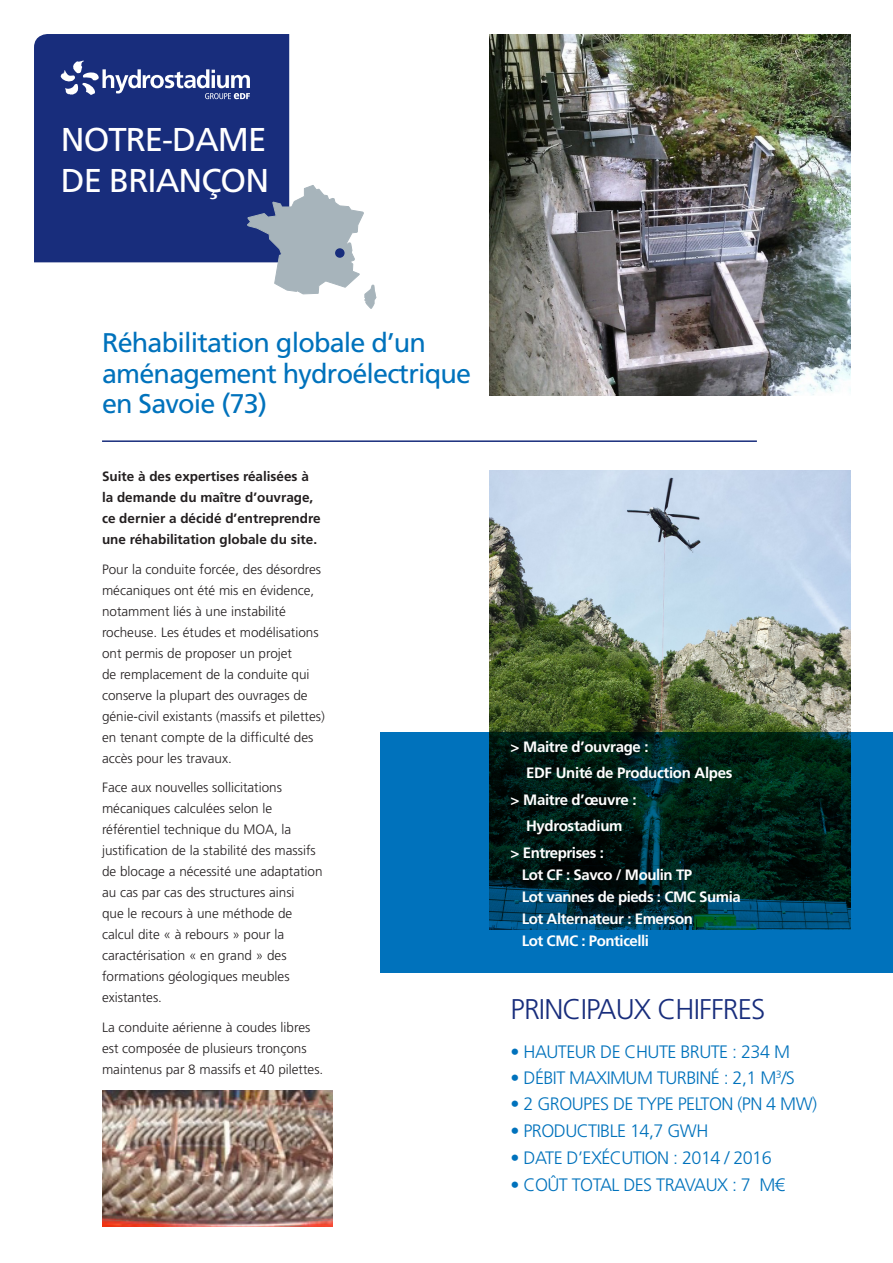
<style>
.page{position:relative;width:893px;height:1263px;background:#fff}
.page>*{position:absolute;margin:0;border:0;box-sizing:border-box;transform-origin:0 0}
.t1{font:33px "Frutiger LT Std";letter-spacing:-.03em;color:#fff}
.t2{font:300 28.5px "Frutiger LT Std";letter-spacing:-.03em;color:#182d7c}
.t3{font:27px "Frutiger LT Std";letter-spacing:-.03em;color:#0072bc}
.t4{font:300 18px "Frutiger LT Std";letter-spacing:-.03em;color:#0072bc}
.t5{font:700 15px "Frutiger LT Std";letter-spacing:-.03em;color:#fff}
.t6{font:300 13.5px/21px "Frutiger LT Std";color:#231f20}
.t7{font:700 13.5px/21px "Frutiger LT Std";color:#231f20}
</style>
<div class="page">
<img style="left:102px;top:1090px;width:231px;height:137px">
<img style="left:489px;top:34px;width:361px;height:361px">
<div style="left:34px;top:34px;width:255px;height:228px;background:#182d7c"></div>
<svg style="left:61px;top:60px;width:189px;height:39px"></svg>
<hr style="left:102px;top:440px;width:655px;height:2px;background:#182d7c">
<svg style="left:247px;top:185px;width:129px;height:123px"></svg>
<div style="left:335px;top:248px;width:10px;height:10px;background:#182d7c;border-radius:50%"></div>
<img style="left:490px;top:471px;width:360px;height:261px">
<svg style="left:380px;top:732px;width:513px;height:241px;background:#004564"></svg>
<p class="t1" style="left:61px;top:120px;width:207px">NOTRE-DAME</p>
<p class="t1" style="left:61px;top:161px;width:210px">DE BRIANÇON</p>
<p class="t3" style="left:102px;top:327px;width:326px">Réhabilitation globale d’un</p>
<p class="t3" style="left:102px;top:357px;width:371px">aménagement hydroélectrique</p>
<p class="t3" style="left:102px;top:388px;width:167px">en Savoie (73)</p>
<p class="t7" style="left:102px;top:466px;width:220px">Suite à des expertises réalisées à la demande du maître d’ouvrage, ce dernier a décidé d’entreprendre une réhabilitation globale du site.</p>
<p class="t6" style="left:102px;top:559px;width:224px">Pour la conduite forcée, des désordres mécaniques ont été mis en évidence, notamment liés à une instabilité rocheuse. Les études et modélisations ont permis de proposer un projet<br>de remplacement de la conduite qui conserve la plupart des ouvrages de génie-civil existants (massifs et pilettes) en tenant compte de la difficulté des accès pour les travaux.</p>
<p class="t6" style="left:102px;top:777px;width:222px">Face aux nouvelles sollicitations mécaniques calculées selon le référentiel technique du MOA, la justification de la stabilité des massifs de blocage a nécessité une adaptation au cas par cas des structures ainsi<br>que le recours à une méthode de calcul dite « à rebours » pour la caractérisation « en grand » des formations géologiques meubles existantes.</p>
<p class="t6" style="left:102px;top:1017px;width:223px">La conduite aérienne à coudes libres est composée de plusieurs tronçons maintenus par 8 massifs et 40 pilettes.</p>
<p class="t5" style="left:511px;top:738px;width:140px">&gt; Maitre d’ouvrage :</p>
<p class="t5" style="left:526px;top:764px;width:208px">EDF Unité de Production Alpes</p>
<p class="t5" style="left:511px;top:791px;width:127px">&gt; Maitre d’œuvre :</p>
<p class="t5" style="left:526px;top:817px;width:98px">Hydrostadium</p>
<p class="t5" style="left:511px;top:844px;width:95px">&gt; Entreprises :</p>
<p class="t5" style="left:522px;top:866px;width:172px">Lot CF : Savco / Moulin TP</p>
<p class="t5" style="left:522px;top:888px;width:221px">Lot vannes de pieds : CMC Sumia</p>
<p class="t5" style="left:522px;top:910px;width:173px">Lot Alternateur : Emerson</p>
<p class="t5" style="left:522px;top:932px;width:129px">Lot CMC : Ponticelli</p>
<p class="t2" style="left:511px;top:993px;width:256px">PRINCIPAUX CHIFFRES</p>
<p class="t4" style="left:511px;top:1041px;width:281px">• HAUTEUR DE CHUTE BRUTE : 234 M</p>
<p class="t4" style="left:511px;top:1067px;width:286px">• DÉBIT MAXIMUM TURBINÉ : 2,1 M<sup>3</sup>/S</p>
<p class="t4" style="left:511px;top:1094px;width:308px">• 2 GROUPES DE TYPE PELTON (PN 4 MW)</p>
<p class="t4" style="left:511px;top:1121px;width:199px">• PRODUCTIBLE 14,7 GWH</p>
<p class="t4" style="left:511px;top:1148px;width:263px">• DATE D’EXÉCUTION : 2014 / 2016</p>
<p class="t4" style="left:511px;top:1175px;width:276px">• COÛT TOTAL DES TRAVAUX : 7 M€</p>
</div>
